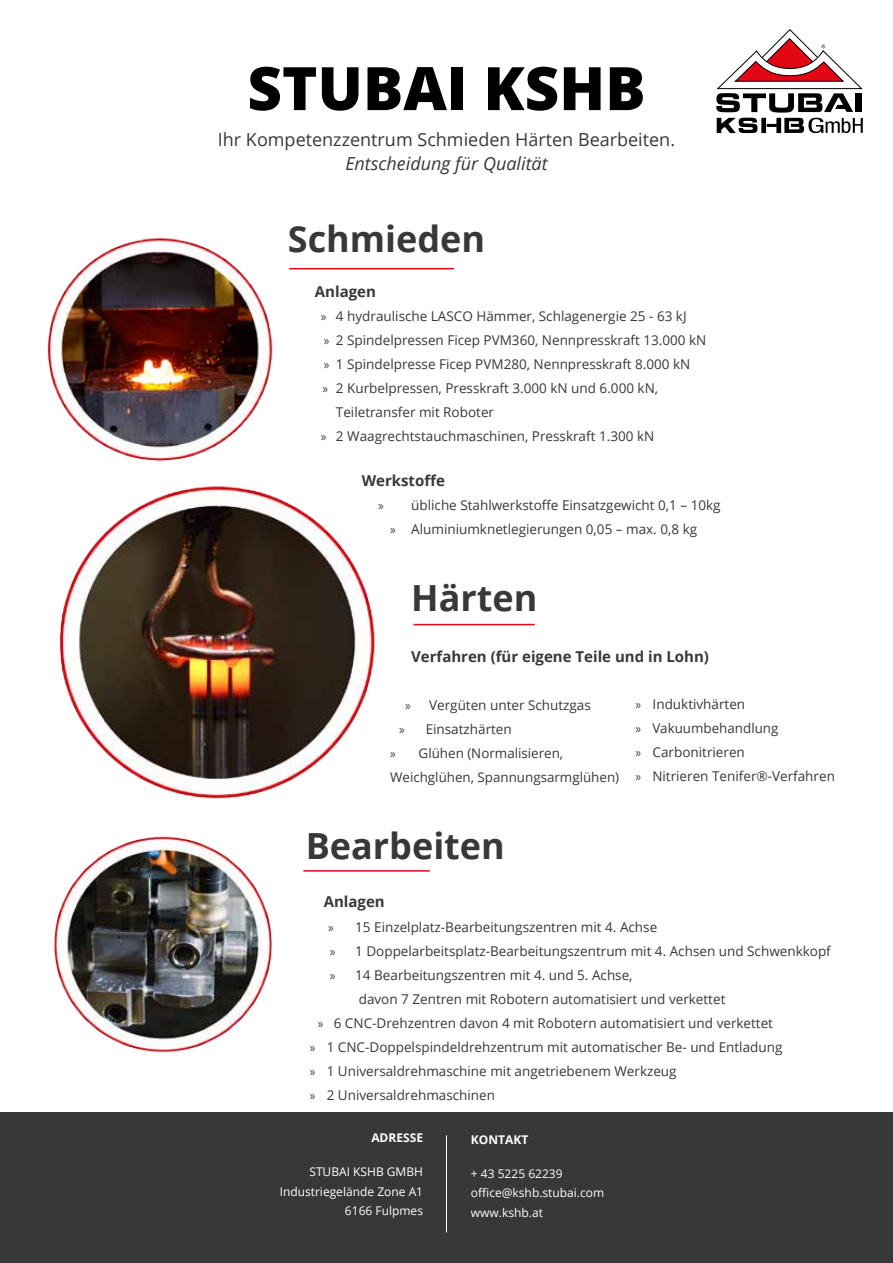
<style>
.page{position:relative;width:893px;height:1263px;background:#fff}
.page>*{position:absolute;margin:0;border:0;box-sizing:border-box;transform-origin:0 0}
.t1{font:800 60px "Open Sans";color:#000}
.t2{font:700 36px "Open Sans";color:#383838}
.t3{font:18px "Open Sans";color:#383838}
.t4{font:italic 18px "Open Sans";color:#383838}
.t5{font:700 15px "Open Sans";color:#383838}
.t6{font:13.5px/24px "Open Sans";color:#383838}
.t7{font:13.35px/24px "Open Sans";color:#383838}
.t8{font:12px/19.5px "Open Sans";color:#fff;text-align:right}
.t9{font:700 12px "Open Sans";color:#fff}
.s1{font-family:"Myriad Pro"}
</style>
<div class="page">
<div style="left:0;top:1112px;width:893px;height:151px;background:#383838"></div>
<svg style="left:716px;top:29px;width:147px;height:104px"></svg>
<img style="left:53px;top:836px;width:220px;height:217px">
<img style="left:59px;top:486px;width:316px;height:313px">
<img style="left:47px;top:238px;width:244px;height:223px">
<hr style="left:289px;top:268px;width:165px;height:1px;background:#e30613">
<hr style="left:303px;top:870px;width:127px;height:2px;background:#e30613">
<hr style="left:414px;top:624px;width:121px;height:1px;background:#e30613">
<hr style="left:446px;top:1135px;width:1px;height:97px;background:#fff">
<h1 class="t1" style="left:247px;top:43px;width:400px">STUBAI KSHB</h1>
<h3 class="t3" style="left:218px;top:127px;width:459px">Ihr Kompetenzzentrum Schmieden Härten Bearbeiten.</h3>
<h3 class="t4" style="left:345px;top:151px;width:204px">Entscheidung für Qualität</h3>
<h2 class="t2" style="left:288px;top:214px;width:199px">Schmieden</h2>
<p class="t5" style="left:315px;top:281px;width:63px">Anlagen</p>
<p class="t6" style="left:321px;top:304px;width:367px"><span class="s1">»</span> 4 hydraulische LASCO Hämmer, Schlagenergie 25 - 63 kJ</p>
<p class="t6" style="left:324px;top:328px;width:384px"><span class="s1">»</span> 2 Spindelpressen Ficep PVM360, Nennpresskraft 13.000 kN</p>
<p class="t6" style="left:324px;top:352px;width:368px"><span class="s1">»</span> 1 Spindelpresse Ficep PVM280, Nennpresskraft 8.000 kN</p>
<p class="t6" style="left:322px;top:376px;width:337px"><span class="s1">»</span> 2 Kurbelpressen, Presskraft 3.000 kN und 6.000 kN,</p>
<p class="t6" style="left:336px;top:400px;width:160px">Teiletransfer mit Roboter</p>
<p class="t6" style="left:321px;top:424px;width:335px"><span class="s1">»</span> 2 Waagrechtstauchmaschinen, Presskraft 1.300 kN</p>
<p class="t5" style="left:362px;top:470px;width:85px">Werkstoffe</p>
<p class="t6" style="left:390px;top:492px;width:332px;text-indent:-12px"><span class="s1">»</span> übliche Stahlwerkstoffe Einsatzgewicht 0,1 – 10kg <span class="s1">»</span> Aluminiumknetlegierungen 0,05 – max. 0,8 kg</p>
<h2 class="t2" style="left:411px;top:572px;width:128px">Härten</h2>
<p class="t5" style="left:411px;top:646px;width:299px">Verfahren (für eigene Teile und in Lohn)</p>
<p class="t6" style="left:399px;top:693px;width:193px;text-indent:6px"><span class="s1">»</span> Vergüten unter Schutzgas <span class="s1">»</span> Einsatzhärten</p>
<p class="t7" style="left:390px;top:741px;width:231px"><span class="s1">»</span> Glühen (Normalisieren,<br>Weichglühen, Spannungsarmglühen)</p>
<p class="t6" style="left:636px;top:692px;width:111px"><span class="s1">»</span> Induktivhärten</p>
<p class="t7" style="left:635px;top:716px;width:144px"><span class="s1">»</span> Vakuumbehandlung</p>
<p class="t6" style="left:635px;top:740px;width:201px"><span class="s1">»</span> Carbonitrieren<br><span class="s1">»</span> Nitrieren Tenifer®-Verfahren</p>
<h2 class="t2" style="left:306px;top:821px;width:201px">Bearbeiten</h2>
<p class="t5" style="left:324px;top:891px;width:63px">Anlagen</p>
<p class="t6" style="left:328px;top:914px;width:331px"><span class="s1">»</span> 15 Einzelplatz-Bearbeitungszentren mit 4. Achse</p>
<p class="t6" style="left:330px;top:938px;width:503px"><span class="s1">»</span> 1 Doppelarbeitsplatz-Bearbeitungszentrum mit 4. Achsen und Schwenkkopf</p>
<p class="t6" style="left:330px;top:962px;width:304px"><span class="s1">»</span> 14 Bearbeitungszentren mit 4. und 5. Achse,</p>
<p class="t6" style="left:359px;top:986px;width:368px">davon 7 Zentren mit Robotern automatisiert und verkettet</p>
<p class="t6" style="left:318px;top:1010px;width:457px"><span class="s1">»</span> 6 CNC-Drehzentren davon 4 mit Robotern automatisiert und verkettet</p>
<p class="t6" style="left:310px;top:1034px;width:474px"><span class="s1">»</span> 1 CNC-Doppelspindeldrehzentrum mit automatischer Be- und Entladung</p>
<p class="t6" style="left:310px;top:1058px;width:368px"><span class="s1">»</span> 1 Universaldrehmaschine mit angetriebenem Werkzeug</p>
<p class="t6" style="left:310px;top:1082px;width:187px"><span class="s1">»</span> 2 Universaldrehmaschinen</p>
<p class="t9" style="left:371px;top:1130px;width:53px">ADRESSE</p>
<p class="t8" style="left:280px;top:1162px;width:145px">STUBAI KSHB GMBH<br>Industriegelände Zone A1<br>6166 Fulpmes</p>
<p class="t9" style="left:471px;top:1131px;width:59px">KONTAKT</p>
<p class="t8" style="left:471px;top:1163px;width:135px;text-align:left">+ 43 5225 62239 office@kshb.stubai.com www.kshb.at</p>
</div>
